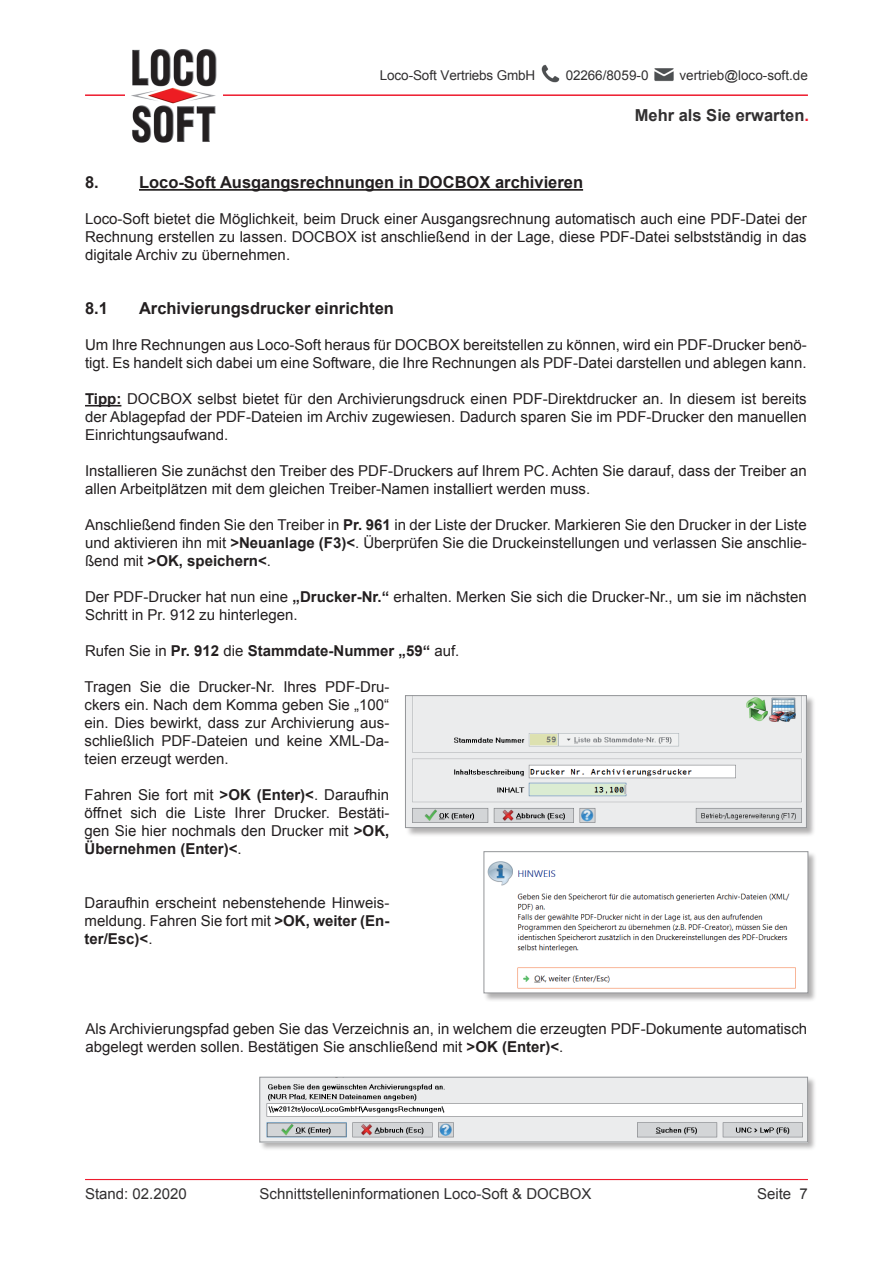
<style>
.page{position:relative;width:893px;height:1263px;background:#fff}
.page>*{position:absolute;margin:0;border:0;box-sizing:border-box;transform-origin:0 0}
.t1{font:700 16.5px "Arial";color:#231f20}
.t2{font:700 16.5px "Arial";color:#312f30}
.t3{font:15px/18px "Arial";color:#231f20;text-align:justify}
.t4{font:15px "Arial";color:#312f30}
.t5{font:700 15px "Arial";color:#231f20}
.t6{font:13.5px "Arial";color:#312f30}
.s1{color:#ee1b2d}
.s2{font-weight:700}
.s3{font-weight:400}
</style>
<div class="page">
<img style="left:541px;top:64px;width:19px;height:19px">
<img style="left:654px;top:68px;width:20px;height:14px">
<hr style="left:85px;top:94px;width:723px;height:2px;background:#ee1b2d">
<img style="left:125px;top:49px;width:97px;height:94px">
<hr style="left:85px;top:1179px;width:723px;height:1px;background:#ee1b2d">
<hr style="left:139px;top:189px;width:444px;height:2px;background:#231f20">
<hr style="left:85px;top:405px;width:36px;height:1px;background:#231f20">
<div style="left:405px;top:695px;width:411px;height:142px;background:#231f20;opacity:.35"></div>
<img style="left:407px;top:697px;width:398px;height:129px">
<div style="left:405px;top:695px;width:402px;height:133px;border:1px solid #939598"></div>
<div style="left:259px;top:1076px;width:558px;height:76px;background:#231f20;opacity:.35"></div>
<img style="left:261px;top:1079px;width:545px;height:61px">
<div style="left:259px;top:1077px;width:549px;height:65px;border:1px solid #939598"></div>
<div style="left:483px;top:851px;width:335px;height:151px;background:#231f20;opacity:.35"></div>
<img style="left:486px;top:853px;width:320px;height:138px">
<div style="left:484px;top:851px;width:324px;height:142px;border:1px solid #939598"></div>
<p class="t6" style="left:380px;top:66px;width:157px">Loco-Soft Vertriebs GmbH</p>
<p class="t6" style="left:566px;top:66px;width:84px">02266/8059-0</p>
<p class="t6" style="left:679px;top:66px;width:130px">vertrieb@loco-soft.de</p>
<p class="t2" style="left:635px;top:104px;width:176px">Mehr als Sie erwarten<span class="s1">.</span></p>
<p class="t1" style="left:85px;top:171px;width:15px">8.</p>
<p class="t1" style="left:139px;top:171px;width:446px">Loco-Soft Ausgangsrechnungen in DOCBOX archivieren</p>
<p class="t3" style="left:85px;top:210px;width:723px">Loco-Soft bietet die Möglichkeit, beim Druck einer Ausgangsrechnung automatisch auch eine PDF-Datei der Rechnung erstellen zu lassen. DOCBOX ist anschließend in der Lage, diese PDF-Datei selbstständig in das digitale Archiv zu übernehmen.</p>
<p class="t1" style="left:85px;top:297px;width:24px">8.1</p>
<p class="t1" style="left:139px;top:297px;width:256px">Archivierungsdrucker einrichten</p>
<p class="t3" style="left:85px;top:336px;width:723px">Um Ihre Rechnungen aus Loco-Soft heraus für DOCBOX bereitstellen zu können, wird ein PDF-Drucker benö&shy;tigt. Es handelt sich dabei um eine Software, die Ihre Rechnungen als PDF-Datei darstellen und ablegen kann.</p>
<p class="t3" style="left:85px;top:390px;width:723px"><span class="s2">Tipp:</span> DOCBOX selbst bietet für den Archivierungsdruck einen PDF-Direktdrucker an. In diesem ist bereits der Ablagepfad der PDF-Dateien im Archiv zugewiesen. Dadurch sparen Sie im PDF-Drucker den manuellen Einrichtungsaufwand.</p>
<p class="t3" style="left:85px;top:462px;width:723px">Installieren Sie zunächst den Treiber des PDF-Druckers auf Ihrem PC. Achten Sie darauf, dass der Treiber an allen Arbeitplätzen mit dem gleichen Treiber-Namen installiert werden muss.</p>
<p class="t3" style="left:85px;top:516px;width:723px">Anschließend finden Sie den Treiber in <span class="s2">Pr. 961</span> in der Liste der Drucker. Markieren Sie den Drucker in der Liste und aktivieren ihn mit <span class="s2">&gt;Neuanlage (F3)&lt;</span>. Überprüfen Sie die Druckeinstellungen und verlassen Sie anschlie&shy;ßend mit <span class="s2">&gt;OK, speichern&lt;</span>.</p>
<p class="t3" style="left:85px;top:588px;width:723px">Der PDF-Drucker hat nun eine <span class="s2">„Drucker-Nr.“</span> erhalten. Merken Sie sich die Drucker-Nr., um sie im nächsten<br>Schritt in Pr. 912 zu hinterlegen.</p>
<p class="t5" style="left:85px;top:640px;width:376px"><span class="s3">Rufen Sie in</span> Pr. 912 <span class="s3">die</span> Stammdate-Nummer „59“ <span class="s3">auf.</span></p>
<p class="t3" style="left:85px;top:678px;width:306px">Tragen Sie die Drucker-Nr. Ihres PDF-Dru&shy;ckers ein. Nach dem Komma geben Sie „100“ ein. Dies bewirkt, dass zur Archivierung aus&shy;schließlich PDF-Dateien und keine XML-Da&shy;teien erzeugt werden.</p>
<p class="t3" style="left:85px;top:786px;width:306px">Fahren Sie fort mit <span class="s2">&gt;OK (Enter)&lt;</span>. Daraufhin öffnet sich die Liste Ihrer Drucker. Bestäti&shy;gen Sie hier nochmals den Drucker mit <span class="s2">&gt;OK, Übernehmen (Enter)&lt;</span>.</p>
<p class="t3" style="left:85px;top:894px;width:306px">Daraufhin erscheint nebenstehende Hinweis&shy;meldung. Fahren Sie fort mit <span class="s2">&gt;OK, weiter (En&shy;ter/Esc)&lt;</span>.</p>
<p class="t3" style="left:85px;top:1020px;width:723px">Als Archivierungspfad geben Sie das Verzeichnis an, in welchem die erzeugten PDF-Dokumente automatisch abgelegt werden sollen. Bestätigen Sie anschließend mit <span class="s2">&gt;OK (Enter)&lt;</span>.</p>
<p class="t4" style="left:85px;top:1183px;width:103px">Stand: 02.2020</p>
<p class="t4" style="left:260px;top:1183px;width:333px">Schnittstelleninformationen Loco-Soft &amp; DOCBOX</p>
<p class="t4" style="left:757px;top:1183px;width:52px">Seite 7</p>
</div>
